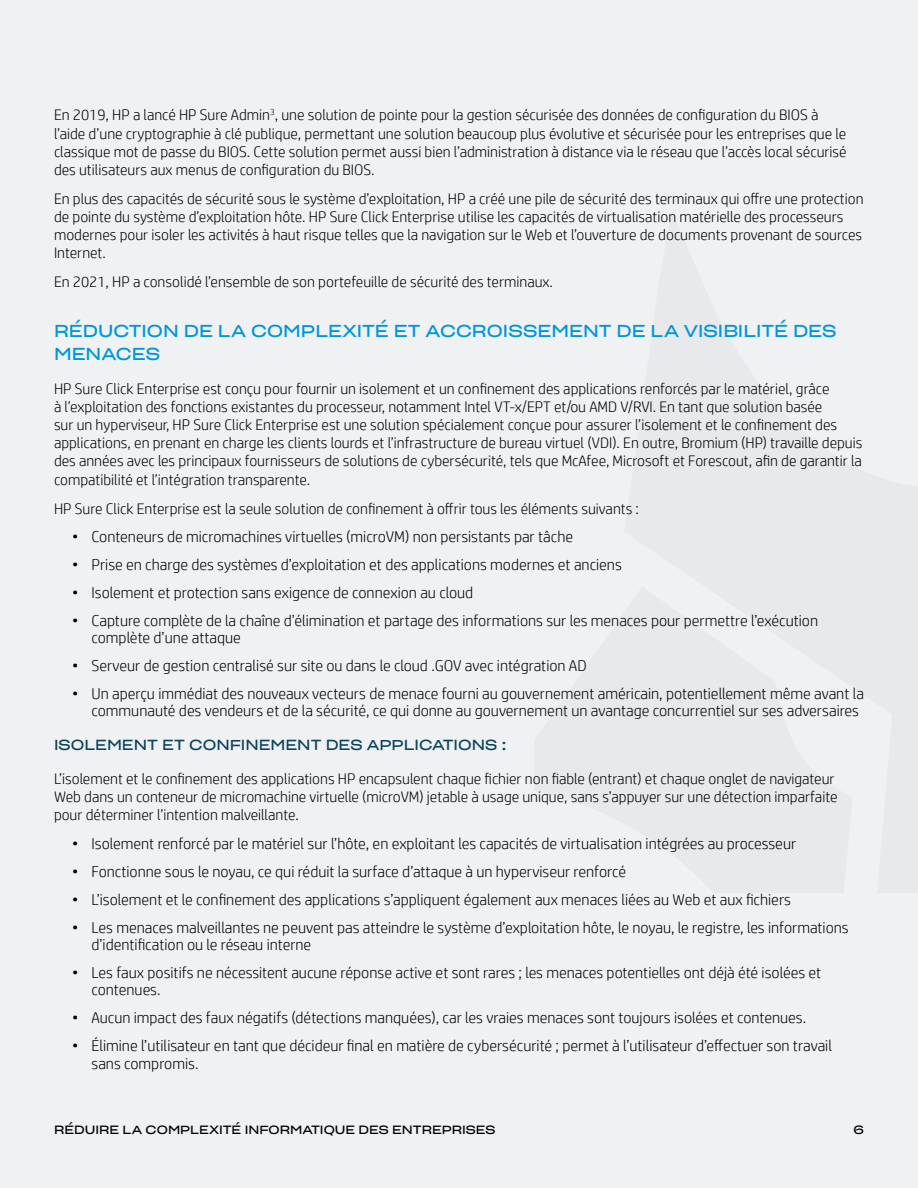
<style>
.page{position:relative;width:918px;height:1188px;background:#eff1f3}
.page>*{position:absolute;margin:0;border:0;box-sizing:border-box;transform-origin:0 0}
.t1{font:16.8px/22.6px "Sharp Grotesk Book 25";color:#0096d6}
.t2{font:300 15.75px/17.2px "HP Simplified";color:#000}
.t3{font:300 15.3px/18.1px "HP Simplified";color:#000}
.t4{font:14.25px "Sharp Grotesk Book 25";color:#0b435c}
.t5{font:11.7px "Sharp Grotesk Book 25";color:#000}
</style>
<div class="page">
<p class="t3" style="left:54px;top:106px;width:794px">En 2019, HP a lancé HP Sure Admin<sup>3</sup>, une solution de pointe pour la gestion sécurisée des données de configuration du BIOS à l’aide d’une cryptographie à clé publique, permettant une solution beaucoup plus évolutive et sécurisée pour les entreprises que le classique mot de passe du BIOS. Cette solution permet aussi bien l’administration à distance via le réseau que l’accès local sécurisé des utilisateurs aux menus de configuration du BIOS.</p>
<p class="t3" style="left:54px;top:189px;width:811px">En plus des capacités de sécurité sous le système d’exploitation, HP a créé une pile de sécurité des terminaux qui offre une protection de pointe du système d’exploitation hôte. HP Sure Click Enterprise utilise les capacités de virtualisation matérielle des processeurs modernes pour isoler les activités à haut risque telles que la navigation sur le Web et l’ouverture de documents provenant de sources Internet.</p>
<p class="t3" style="left:54px;top:272px;width:501px">En 2021, HP a consolidé l’ensemble de son portefeuille de sécurité des terminaux.</p>
<p class="t1" style="left:54px;top:318px;width:784px">RÉDUCTION DE LA COMPLEXITÉ ET ACCROISSEMENT DE LA VISIBILITÉ DES<br>MENACES</p>
<p class="t3" style="left:54px;top:379px;width:810px">HP Sure Click Enterprise est conçu pour fournir un isolement et un confinement des applications renforcés par le matériel, grâce<br>à l’exploitation des fonctions existantes du processeur, notamment Intel VT-x/EPT et/ou AMD V/RVI. En tant que solution basée<br>sur un hyperviseur, HP Sure Click Enterprise est une solution spécialement conçue pour assurer l’isolement et le confinement des applications, en prenant en charge les clients lourds et l’infrastructure de bureau virtuel (VDI). En outre, Bromium (HP) travaille depuis des années avec les principaux fournisseurs de solutions de cybersécurité, tels que McAfee, Microsoft et Forescout, afin de garantir la compatibilité et l’intégration transparente.</p>
<p class="t3" style="left:54px;top:499px;width:587px">HP Sure Click Enterprise est la seule solution de confinement à offrir tous les éléments suivants :</p>
<p class="t2" style="left:72px;top:527px;width:503px">• Conteneurs de micromachines virtuelles (microVM) non persistants par tâche</p>
<p class="t2" style="left:72px;top:555px;width:551px">• Prise en charge des systèmes d’exploitation et des applications modernes et anciens</p>
<p class="t2" style="left:72px;top:583px;width:403px">• Isolement et protection sans exigence de connexion au cloud</p>
<p class="t2" style="left:91px;top:611px;width:728px;text-indent:-19px">• Capture complète de la chaîne d’élimination et partage des informations sur les menaces pour permettre l’exécution complète d’une attaque</p>
<p class="t2" style="left:72px;top:657px;width:516px">• Serveur de gestion centralisé sur site ou dans le cloud .GOV avec intégration AD</p>
<p class="t2" style="left:91px;top:685px;width:774px;text-indent:-19px">• Un aperçu immédiat des nouveaux vecteurs de menace fourni au gouvernement américain, potentiellement même avant la communauté des vendeurs et de la sécurité, ce qui donne au gouvernement un avantage concurrentiel sur ses adversaires</p>
<p class="t4" style="left:54px;top:732px;width:454px">ISOLEMENT ET CONFINEMENT DES APPLICATIONS :</p>
<p class="t3" style="left:54px;top:769px;width:785px">L’isolement et le confinement des applications HP encapsulent chaque fichier non fiable (entrant) et chaque onglet de navigateur<br>Web dans un conteneur de micromachine virtuelle (microVM) jetable à usage unique, sans s’appuyer sur une détection imparfaite pour déterminer l’intention malveillante.</p>
<p class="t2" style="left:72px;top:834px;width:726px">• Isolement renforcé par le matériel sur l’hôte, en exploitant les capacités de virtualisation intégrées au processeur</p>
<p class="t2" style="left:72px;top:862px;width:556px">• Fonctionne sous le noyau, ce qui réduit la surface d’attaque à un hyperviseur renforcé</p>
<p class="t2" style="left:72px;top:890px;width:721px">• L’isolement et le confinement des applications s’appliquent également aux menaces liées au Web et aux fichiers</p>
<p class="t2" style="left:91px;top:918px;width:759px;text-indent:-19px">• Les menaces malveillantes ne peuvent pas atteindre le système d’exploitation hôte, le noyau, le registre, les informations d’identification ou le réseau interne</p>
<p class="t2" style="left:91px;top:963px;width:731px;text-indent:-19px">• Les faux positifs ne nécessitent aucune réponse active et sont rares ; les menaces potentielles ont déjà été isolées et contenues.</p>
<p class="t2" style="left:72px;top:1009px;width:736px">• Aucun impact des faux négatifs (détections manquées), car les vraies menaces sont toujours isolées et contenues.</p>
<p class="t2" style="left:91px;top:1037px;width:742px;text-indent:-19px">• Élimine l’utilisateur en tant que décideur final en matière de cybersécurité ; permet à l’utilisateur d’effectuer son travail sans compromis.</p>
<p class="t5" style="left:54px;top:1120px;width:443px">RÉDUIRE LA COMPLEXITÉ INFORMATIQUE DES ENTREPRISES</p>
<p class="t5" style="left:854px;top:1120px;width:12px">6</p>
</div>
